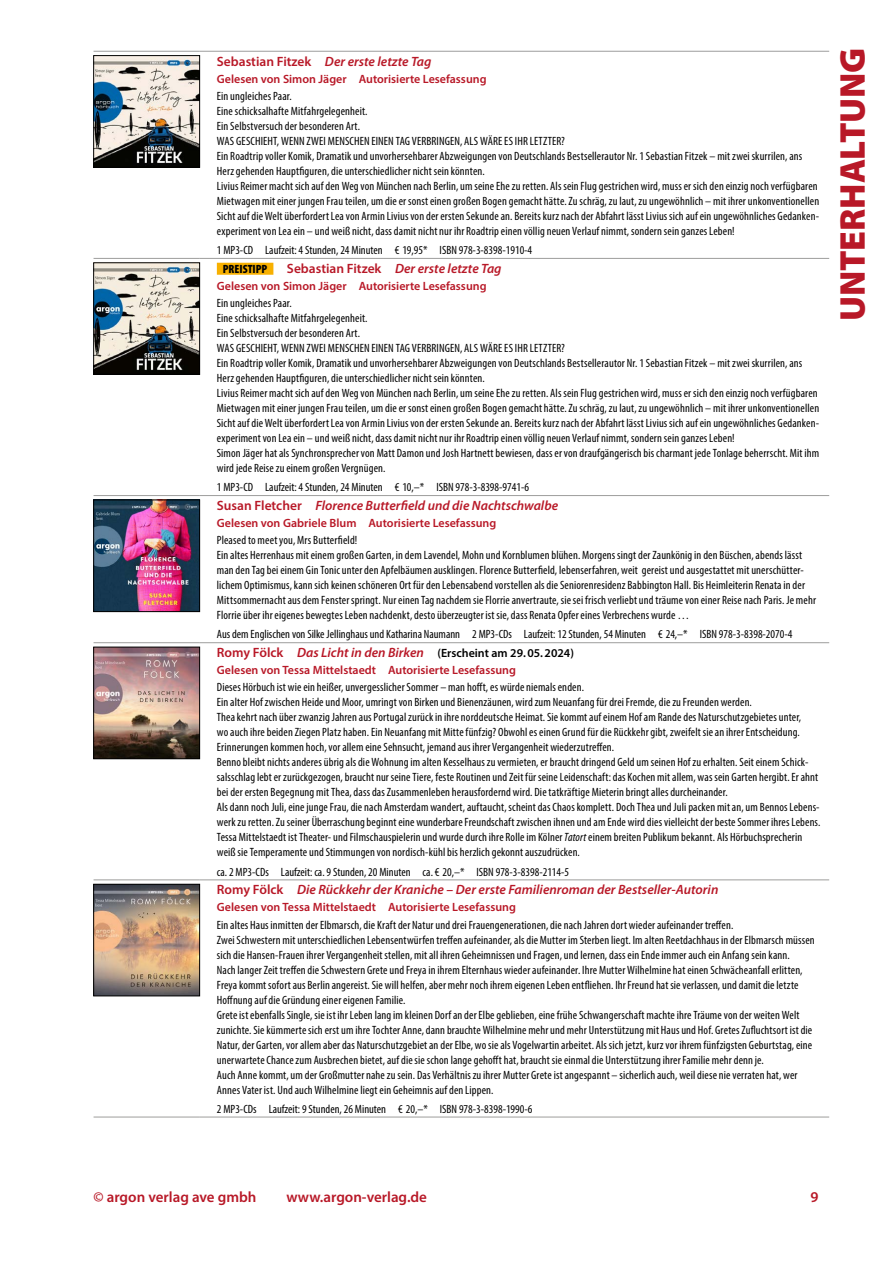
<style>
.page{position:relative;width:893px;height:1263px;background:#fff}
.page>*{position:absolute;margin:0;border:0;box-sizing:border-box;transform-origin:0 0}
.t1{font:900 36px "Myriad Pro";letter-spacing:-.01em;color:#b81827}
.t2{font:600 15px "Myriad Pro";color:#b81827}
.t3{font:italic 600 13.5px "Myriad Pro";color:#b81827}
.t4{font:condensed 12px/15px "Myriad Pro";letter-spacing:.01em;color:#000}
.t5{font:600 12px "Myriad Pro";color:#b81827}
.t6{font:900 condensed 12px "Myriad Pro";color:#000}
.s1{font-style:normal}
.s2{font-weight:600;font-stretch:normal;font-size:13.5px;color:#b81827}
.s3{font-weight:600;font-style:italic;font-stretch:normal;font-size:13.5px;color:#b81827}
.s4{font-weight:600;font-stretch:normal}
.s5{font-style:italic}
</style>
<div class="page">
<hr style="left:94px;top:51px;width:106px;height:1px;background:#9d9d9c">
<hr style="left:200px;top:51px;width:629px;height:1px;background:#9d9d9c">
<hr style="left:94px;top:258px;width:106px;height:1px;background:#9d9d9c">
<hr style="left:200px;top:258px;width:629px;height:1px;background:#9d9d9c">
<hr style="left:94px;top:495px;width:106px;height:1px;background:#9d9d9c">
<hr style="left:200px;top:495px;width:629px;height:1px;background:#9d9d9c">
<hr style="left:94px;top:642px;width:106px;height:1px;background:#9d9d9c">
<hr style="left:200px;top:642px;width:629px;height:1px;background:#9d9d9c">
<hr style="left:94px;top:880px;width:106px;height:1px;background:#9d9d9c">
<hr style="left:200px;top:880px;width:629px;height:1px;background:#9d9d9c">
<hr style="left:94px;top:1117px;width:106px;height:1px;background:#9d9d9c">
<hr style="left:200px;top:1117px;width:629px;height:1px;background:#9d9d9c">
<img style="left:96px;top:57px;width:102px;height:108px">
<div style="left:94px;top:55px;width:106px;height:112px;border:1px solid #000"></div>
<img style="left:96px;top:265px;width:102px;height:108px">
<div style="left:94px;top:263px;width:106px;height:112px;border:1px solid #000"></div>
<div style="left:217px;top:263px;width:56px;height:12px;background:#f7b000"></div>
<img style="left:96px;top:502px;width:102px;height:108px">
<div style="left:94px;top:500px;width:106px;height:112px;border:1px solid #000"></div>
<img style="left:96px;top:649px;width:102px;height:108px">
<div style="left:94px;top:647px;width:106px;height:112px;border:1px solid #000"></div>
<img style="left:96px;top:886px;width:102px;height:108px">
<div style="left:94px;top:884px;width:106px;height:112px;border:1px solid #000"></div>
<p class="t3" style="left:217px;top:52px;width:216px"><span class="s1">Sebastian Fitzek</span> Der erste letzte Tag</p>
<p class="t5" style="left:217px;top:71px;width:271px">Gelesen von Simon Jäger Autorisierte Lesefassung</p>
<p class="t4" style="left:217px;top:88px;width:604px">Ein ungleiches Paar.<br>Eine schicksalhafte Mitfahrgelegenheit.<br>Ein Selbstversuch der besonderen Art.<br>WAS GESCHIEHT, WENN ZWEI MENSCHEN EINEN TAG VERBRINGEN, ALS WÄRE ES IHR LETZTER?<br>Ein Roadtrip voller Komik, Dramatik und unvorhersehbarer Abzweigungen von Deutschlands Bestsellerautor Nr. 1 Sebastian Fitzek – mit zwei skurrilen, ans Herz gehenden Hauptfiguren, die unterschiedlicher nicht sein könnten.<br>Livius Reimer macht sich auf den Weg von München nach Berlin, um seine Ehe zu retten. Als sein Flug gestrichen wird, muss er sich den einzig noch verfügbaren Mietwagen mit einer jungen Frau teilen, um die er sonst einen großen Bogen gemacht hätte. Zu schräg, zu laut, zu ungewöhnlich – mit ihrer unkonventionellen Sicht auf die Welt überfordert Lea von Armin Livius von der ersten Sekunde an. Bereits kurz nach der Abfahrt lässt Livius sich auf ein ungewöhnliches Gedanken&shy;experiment von Lea ein – und weiß nicht, dass damit nicht nur ihr Roadtrip einen völlig neuen Verlauf nimmt, sondern sein ganzes Leben!</p>
<p class="t4" style="left:217px;top:243px;width:317px">1 MP3-CD Laufzeit: 4 Stunden, 24 Minuten € 19,95* ISBN 978‑3‑8398‑1910‑4</p>
<p class="t6" style="left:223px;top:261px;width:46px">PREISTIPP</p>
<p class="t3" style="left:287px;top:260px;width:216px"><span class="s1">Sebastian Fitzek</span> Der erste letzte Tag</p>
<p class="t5" style="left:217px;top:278px;width:271px">Gelesen von Simon Jäger Autorisierte Lesefassung</p>
<p class="t4" style="left:217px;top:295px;width:604px">Ein ungleiches Paar.<br>Eine schicksalhafte Mitfahrgelegenheit.<br>Ein Selbstversuch der besonderen Art.<br>WAS GESCHIEHT, WENN ZWEI MENSCHEN EINEN TAG VERBRINGEN, ALS WÄRE ES IHR LETZTER?<br>Ein Roadtrip voller Komik, Dramatik und unvorhersehbarer Abzweigungen von Deutschlands Bestsellerautor Nr. 1 Sebastian Fitzek – mit zwei skurrilen, ans Herz gehenden Hauptfiguren, die unterschiedlicher nicht sein könnten.<br>Livius Reimer macht sich auf den Weg von München nach Berlin, um seine Ehe zu retten. Als sein Flug gestrichen wird, muss er sich den einzig noch verfügbaren Mietwagen mit einer jungen Frau teilen, um die er sonst einen großen Bogen gemacht hätte. Zu schräg, zu laut, zu ungewöhnlich – mit ihrer unkonventionellen Sicht auf die Welt überfordert Lea von Armin Livius von der ersten Sekunde an. Bereits kurz nach der Abfahrt lässt Livius sich auf ein ungewöhnliches Gedanken&shy;experiment von Lea ein – und weiß nicht, dass damit nicht nur ihr Roadtrip einen völlig neuen Verlauf nimmt, sondern sein ganzes Leben!<br>Simon Jäger hat als Synchronsprecher von Matt Damon und Josh Hartnett bewiesen, dass er von draufgängerisch bis charmant jede Tonlage beherrscht. Mit ihm wird jede Reise zu einem großen Vergnügen.</p>
<p class="t4" style="left:217px;top:480px;width:314px">1 MP3-CD Laufzeit: 4 Stunden, 24 Minuten € 10,–* ISBN 978‑3‑8398‑9741‑6</p>
<p class="t3" style="left:217px;top:497px;width:343px"><span class="s1">Susan Fletcher</span> Florence Butterfield und die Nachtschwalbe</p>
<p class="t5" style="left:217px;top:515px;width:281px">Gelesen von Gabriele Blum Autorisierte Lesefassung</p>
<p class="t4" style="left:217px;top:533px;width:601px">Pleased to meet you, Mrs Butterfield!<br>Ein altes Herrenhaus mit einem großen Garten, in dem Lavendel, Mohn und Kornblumen blühen. Morgens singt der Zaunkönig in den Büschen, abends lässt man den Tag bei einem Gin Tonic unter den Apfelbäumen ausklingen. Florence Butterfield, lebenserfahren, weit gereist und ausgestattet mit unerschütter&shy;lichem Optimismus, kann sich keinen schöneren Ort für den Lebensabend vorstellen als die Seniorenresidenz Babbington Hall. Bis Heimleiterin Renata in der Mittsommernacht aus dem Fenster springt. Nur einen Tag nachdem sie Florrie anvertraute, sie sei frisch verliebt und träume von einer Reise nach Paris. Je mehr Florrie über ihr eigenes bewegtes Leben nachdenkt, desto überzeugter ist sie, dass Renata Opfer eines Verbrechens wurde …</p>
<p class="t4" style="left:217px;top:625px;width:577px;line-height:18.6px">Aus dem Englischen von Silke Jellinghaus und Katharina Naumann 2 MP3-CDs Laufzeit: 12 Stunden, 54 Minuten € 24,–* ISBN 978‑3‑8398‑2070‑4<br><span class="s2">Romy Fölck</span> <span class="s3">Das Licht in den Birken</span> <span class="s4">(Erscheint am 29.05.2024)</span></p>
<p class="t5" style="left:217px;top:662px;width:301px">Gelesen von Tessa Mittelstaedt Autorisierte Lesefassung</p>
<p class="t4" style="left:217px;top:680px;width:605px">Dieses Hörbuch ist wie ein heißer, unvergesslicher Sommer – man hofft, es würde niemals enden.<br>Ein alter Hof zwischen Heide und Moor, umringt von Birken und Bienenzäunen, wird zum Neuanfang für drei Fremde, die zu Freunden werden.<br>Thea kehrt nach über zwanzig Jahren aus Portugal zurück in ihre norddeutsche Heimat. Sie kommt auf einem Hof am Rande des Naturschutzgebietes unter,<br>wo auch ihre beiden Ziegen Platz haben. Ein Neuanfang mit Mitte fünfzig? Obwohl es einen Grund für die Rückkehr gibt, zweifelt sie an ihrer Entscheidung.<br>Erinnerungen kommen hoch, vor allem eine Sehnsucht, jemand aus ihrer Vergangenheit wiederzutreffen.<br>Benno bleibt nichts anderes übrig als die Wohnung im alten Kesselhaus zu vermieten, er braucht dringend Geld um seinen Hof zu erhalten. Seit einem Schick&shy;salsschlag lebt er zurückgezogen, braucht nur seine Tiere, feste Routinen und Zeit für seine Leidenschaft: das Kochen mit allem, was sein Garten hergibt. Er ahnt bei der ersten Begegnung mit Thea, dass das Zusammenleben herausfordernd wird. Die tatkräftige Mieterin bringt alles durcheinander.<br>Als dann noch Juli, eine junge Frau, die nach Amsterdam wandert, auftaucht, scheint das Chaos komplett. Doch Thea und Juli packen mit an, um Bennos Lebens&shy;werk zu retten. Zu seiner Überraschung beginnt eine wunderbare Freundschaft zwischen ihnen und am Ende wird dies vielleicht der beste Sommer ihres Lebens.<br>Tessa Mittelstaedt ist Theater- und Filmschauspielerin und wurde durch ihre Rolle im Kölner <span class="s5">Tatort</span>einem breiten Publikum bekannt. Als Hörbuchsprecherin weiß sie Temperamente und Stimmungen von nordisch-kühl bis herzlich gekonnt auszudrücken.</p>
<p class="t4" style="left:217px;top:864px;width:354px">ca. 2 MP3-CDs Laufzeit: ca. 9 Stunden, 20 Minuten ca. € 20,–* ISBN 978‑3‑8398‑2114‑5</p>
<p class="t3" style="left:217px;top:881px;width:503px"><span class="s1">Romy Fölck</span> Die Rückkehr der Kraniche – Der erste Familienroman der Bestseller-Autorin</p>
<p class="t5" style="left:217px;top:900px;width:301px">Gelesen von Tessa Mittelstaedt Autorisierte Lesefassung</p>
<p class="t4" style="left:217px;top:917px;width:599px">Ein altes Haus inmitten der Elbmarsch, die Kraft der Natur und drei Frauengenerationen, die nach Jahren dort wieder aufeinander treffen.<br>Zwei Schwestern mit unterschiedlichen Lebensentwürfen treffen aufeinander, als die Mutter im Sterben liegt. Im alten Reetdachhaus in der Elbmarsch müssen sich die Hansen-Frauen ihrer Vergangenheit stellen, mit all ihren Geheimnissen und Fragen, und lernen, dass ein Ende immer auch ein Anfang sein kann.<br>Nach langer Zeit treffen die Schwestern Grete und Freya in ihrem Elternhaus wieder aufeinander. Ihre Mutter Wilhelmine hat einen Schwächeanfall erlitten, Freya kommt sofort aus Berlin angereist. Sie will helfen, aber mehr noch ihrem eigenen Leben entfliehen. Ihr Freund hat sie verlassen, und damit die letzte Hoffnung auf die Gründung einer eigenen Familie.<br>Grete ist ebenfalls Single, sie ist ihr Leben lang im kleinen Dorf an der Elbe geblieben, eine frühe Schwangerschaft machte ihre Träume von der weiten Welt zunichte. Sie kümmerte sich erst um ihre Tochter Anne, dann brauchte Wilhelmine mehr und mehr Unterstützung mit Haus und Hof. Gretes Zufluchtsort ist die Natur, der Garten, vor allem aber das Naturschutzgebiet an der Elbe, wo sie als Vogelwartin arbeitet. Als sich jetzt, kurz vor ihrem fünfzigsten Geburtstag, eine unerwartete Chance zum Ausbrechen bietet, auf die sie schon lange gehofft hat, braucht sie einmal die Unterstützung ihrer Familie mehr denn je.<br>Auch Anne kommt, um der Großmutter nahe zu sein. Das Verhältnis zu ihrer Mutter Grete ist angespannt – sicherlich auch, weil diese nie verraten hat, wer Annes Vater ist. Und auch Wilhelmine liegt ein Geheimnis auf den Lippen.</p>
<p class="t4" style="left:217px;top:1101px;width:317px">2 MP3-CDs Laufzeit: 9 Stunden, 26 Minuten € 20,–* ISBN 978‑3‑8398‑1990‑6</p>
<h1 class="t1" style="left:828px;top:321px;width:275px;rotate:-90deg">UNTERHALTUNG</h1>
<p class="t2" style="left:94px;top:1187px;width:164px">© argon verlag ave gmbh</p>
<p class="t2" style="left:286px;top:1187px;width:142px">www.argon-verlag.de</p>
<p class="t2" style="left:810px;top:1187px;width:10px">9</p>
</div>
